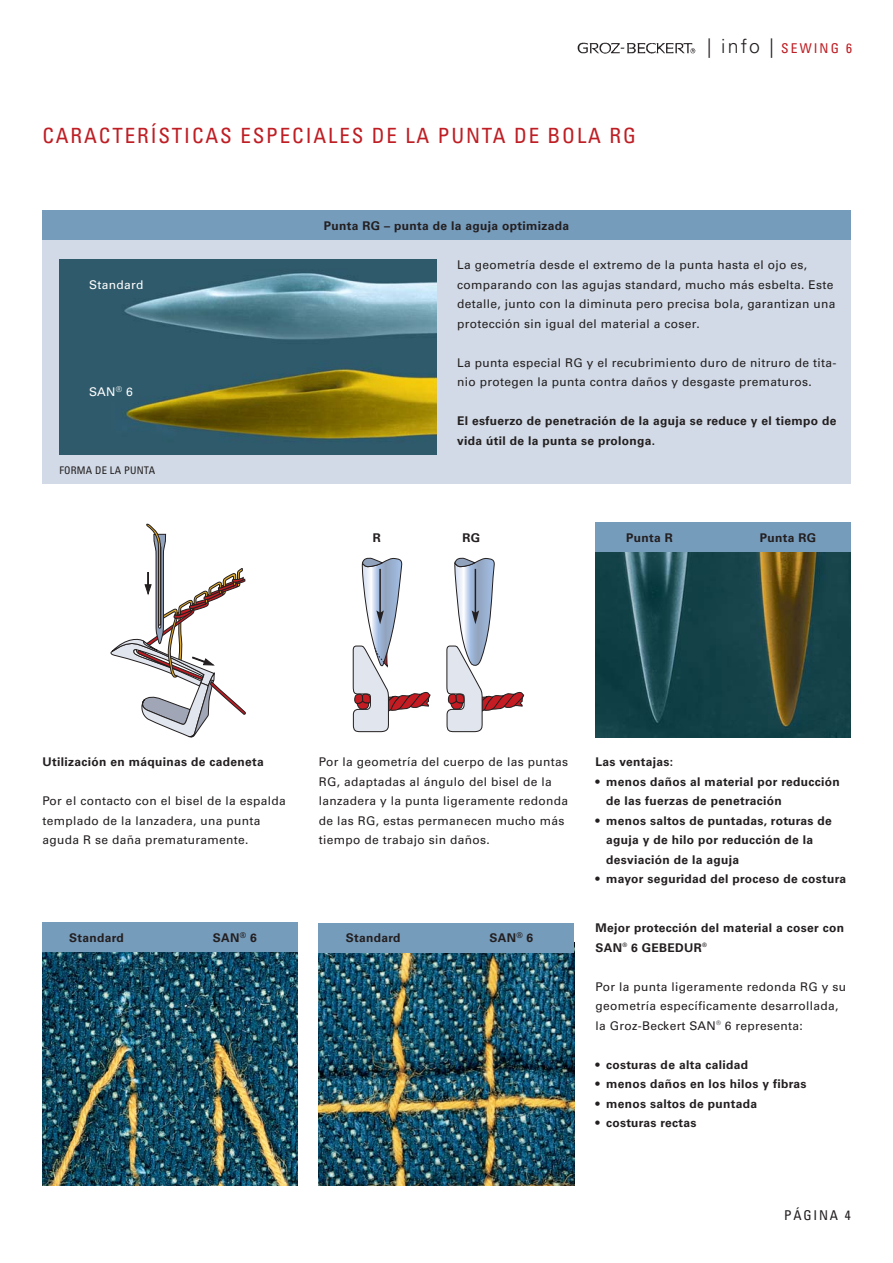
<style>
.page{position:relative;width:893px;height:1263px;background:#fff}
.page>*{position:absolute;margin:0;border:0;box-sizing:border-box;transform-origin:0 0}
.t1{font:condensed 21px "Univers LT";letter-spacing:.09em;color:#be1e24}
.t2{font:condensed 13.5px "Univers LT";letter-spacing:.155em;color:#be1e24}
.t3{font:condensed 13.5px "Univers LT";letter-spacing:.135em;color:#231f20}
.t4{font:12px/19.5px "Univers LT";letter-spacing:.03em;color:#231f20}
.t5{font:700 12px/19.5px "Univers LT";letter-spacing:.03em;color:#231f20}
.t6{font:12px "Univers LT";letter-spacing:.03em;color:#fff}
.t7{font:condensed 10.5px "Univers LT";letter-spacing:.02em;color:#231f20}
.s1{font-weight:300;font-stretch:normal;font-size:19.5px;color:#231f20}
</style>
<div class="page">
<div style="left:42px;top:211px;width:808px;height:273px;background:#d1dae6"></div>
<img style="left:42px;top:952px;width:255px;height:234px">
<img style="left:577px;top:42px;width:119px;height:12px">
<img style="left:319px;top:952px;width:255px;height:234px">
<img style="left:595px;top:552px;width:255px;height:185px">
<svg style="left:110px;top:523px;width:136px;height:215px"></svg>
<img style="left:59px;top:259px;width:377px;height:195px">
<svg style="left:352px;top:558px;width:78px;height:174px"></svg>
<svg style="left:446px;top:558px;width:78px;height:174px"></svg>
<div style="left:42px;top:211px;width:808px;height:29px;background:#769cbc"></div>
<div style="left:42px;top:922px;width:255px;height:30px;background:#769cbc"></div>
<div style="left:595px;top:523px;width:255px;height:29px;background:#769cbc"></div>
<div style="left:319px;top:923px;width:255px;height:29px;background:#769cbc"></div>
<h1 class="t1" style="left:42px;top:125px;width:595px">CARACTERÍSTICAS ESPECIALES DE LA PUNTA DE BOLA RG</h1>
<p class="t5" style="left:324px;top:217px;width:247px">Punta RG – punta de la aguja optimizada</p>
<p class="t2" style="left:707px;top:42px;width:146px"><span class="s1">| info |</span> SEWING 6</p>
<p class="t6" style="left:89px;top:279px;width:56px">Standard</p>
<p class="t6" style="left:89px;top:386px;width:45px">SAN<sup>®</sup> 6</p>
<p class="t7" style="left:59px;top:465px;width:97px">FORMA DE LA PUNTA</p>
<p class="t4" style="left:457px;top:256px;width:380px">La geometría desde el extremo de la punta hasta el ojo es, comparando con las agujas standard, mucho más esbelta. Este detalle, junto con la diminuta pero precisa bola, garantizan una protección sin igual del material a coser.</p>
<p class="t4" style="left:457px;top:353px;width:381px">La punta especial RG y el recubrimiento duro de nitruro de tita&shy;nio protegen la punta contra daños y desgaste prematuros.</p>
<p class="t5" style="left:457px;top:412px;width:381px">El esfuerzo de penetración de la aguja se reduce y el tiempo de vida útil de la punta se prolonga.</p>
<p class="t5" style="left:373px;top:529px;width:10px">R</p>
<p class="t5" style="left:462px;top:529px;width:19px">RG</p>
<p class="t5" style="left:626px;top:529px;width:48px">Punta R</p>
<p class="t5" style="left:759px;top:529px;width:58px">Punta RG</p>
<p class="t5" style="left:42px;top:753px;width:223px">Utilización en máquinas de cadeneta</p>
<p class="t4" style="left:42px;top:792px;width:245px">Por el contacto con el bisel de la espalda templado de la lanzadera, una punta aguda R se daña prematuramente.</p>
<p class="t5" style="left:69px;top:928px;width:56px">Standard</p>
<p class="t5" style="left:213px;top:928px;width:45px">SAN<sup>®</sup> 6</p>
<p class="t4" style="left:319px;top:753px;width:251px">Por la geometría del cuerpo de las puntas RG, adaptadas al ángulo del bisel de la lanzadera y la punta ligeramente redonda de las RG, estas permanecen mucho más tiempo de trabajo sin daños.</p>
<p class="t5" style="left:595px;top:753px;width:79px">Las ventajas:</p>
<p class="t5" style="left:606px;top:772px;width:235px;text-indent:-11px">• menos daños al material por reducción de las fuerzas de penetración</p>
<p class="t5" style="left:606px;top:811px;width:227px;text-indent:-11px">• menos saltos de puntadas, roturas de aguja y de hilo por reducción de la desviación de la aguja</p>
<p class="t5" style="left:595px;top:870px;width:252px">• mayor seguridad del proceso de costura</p>
<p class="t5" style="left:346px;top:928px;width:56px">Standard</p>
<p class="t5" style="left:489px;top:928px;width:45px">SAN<sup>®</sup> 6</p>
<p class="t5" style="left:595px;top:919px;width:250px">Mejor protección del material a coser con<br>SAN<sup>®</sup> 6 GEBEDUR<sup>®</sup></p>
<p class="t4" style="left:595px;top:977px;width:252px">Por la punta ligeramente redonda RG y su geometría específicamente desarrollada, la Groz-Beckert SAN<sup>®</sup> 6 representa:</p>
<p class="t5" style="left:595px;top:1055px;width:154px">• costuras de alta calidad</p>
<p class="t5" style="left:595px;top:1075px;width:213px">• menos daños en los hilos y fibras</p>
<p class="t5" style="left:595px;top:1094px;width:163px">• menos saltos de puntada</p>
<p class="t5" style="left:595px;top:1114px;width:103px">• costuras rectas</p>
<p class="t3" style="left:784px;top:1209px;width:68px">PÁGINA 4</p>
</div>
